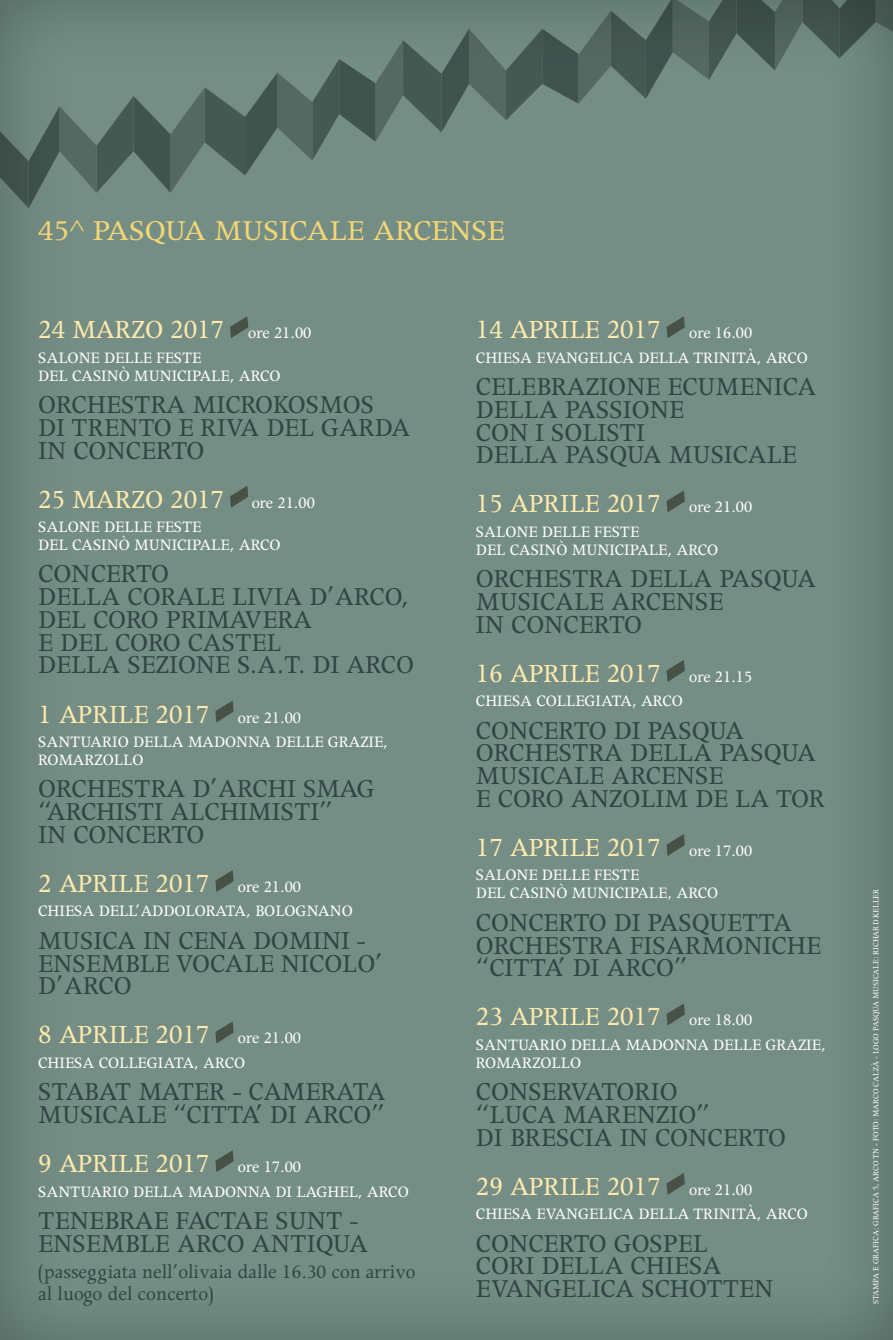
<style>
.page{position:relative;width:893px;height:1340px;background:#fff}
.page>*{position:absolute;margin:0;border:0;box-sizing:border-box;transform-origin:0 0}
.t1{font:32.4px "Apollo MT Std";color:#f4d674}
.t2{font:29.47px "Apollo MT Std";color:#ffeaad;scale:.95 1}
.t3{font:29.25px/22.7px "Apollo MT Std";color:#314544;scale:.95 1}
.t4{font:21.38px/22.7px "Apollo MT Std";color:#314544;scale:.95 1}
.t5{font:18px/24.3px "Apollo MT Std";color:#fff;scale:.95 1}
.t6{font:9px "Apollo MT Std";color:#fff;scale:.95 1}
.s1{font-size:18px;color:#fff}
</style>
<div class="page">
<div style="left:0;top:0;width:893px;height:1339px;background:#758e85"></div>
<svg style="left:230px;top:316px;width:18px;height:22px"></svg>
<svg style="left:230px;top:486px;width:18px;height:22px"></svg>
<svg style="left:215px;top:701px;width:19px;height:21px"></svg>
<svg style="left:215px;top:870px;width:19px;height:22px"></svg>
<svg style="left:215px;top:1021px;width:19px;height:22px"></svg>
<svg style="left:215px;top:1150px;width:19px;height:22px"></svg>
<svg style="left:666px;top:316px;width:19px;height:22px"></svg>
<svg style="left:666px;top:490px;width:19px;height:22px"></svg>
<svg style="left:666px;top:660px;width:19px;height:22px"></svg>
<svg style="left:666px;top:834px;width:19px;height:22px"></svg>
<svg style="left:666px;top:1003px;width:19px;height:22px"></svg>
<svg style="left:666px;top:1173px;width:19px;height:21px"></svg>
<svg style="left:0;top:0;width:893px;height:208px"></svg>
<p class="t1" style="left:38px;top:213px;width:288px">45^ PASQUA MUSICALE</p>
<p class="t1" style="left:373px;top:213px;width:131px">ARCENSE</p>
<p class="t2" style="left:38px;top:313px;width:289px">24 MARZO 2017 <span class="s1">ORE 21.00</span></p>
<p class="t5" style="left:38px;top:349px;width:257px;line-height:18px">SALONE DELLE FESTE<br>DEL CASINÒ MUNICIPALE, ARCO</p>
<p class="t3" style="left:38px;top:395px;width:355px">ORCHESTRA MICROKOSMOS<br>DI TRENTOERIVADEL</p>
<p class="t3" style="left:321px;top:418px;width:39px">GARDA</p>
<p class="t3" style="left:38px;top:440px;width:174px">IN CONCERTO</p>
<p class="t2" style="left:38px;top:483px;width:293px">25 MARZO 2017 <span class="s1">ORE 21.00</span></p>
<p class="t5" style="left:38px;top:519px;width:257px;line-height:18px">SALONE DELLE FESTE<br>DEL CASINÒ MUNICIPALE, ARCO</p>
<p class="t3" style="left:38px;top:564px;width:137px">CONCERTO<br>DELLA</p>
<p class="t3" style="left:128px;top:587px;width:34px">CORALE</p>
<p class="t3" style="left:232px;top:587px;width:187px">LIVIA D’ARCO,</p>
<p class="t3" style="left:38px;top:610px;width:18px">DEL</p>
<p class="t3" style="left:93px;top:610px;width:34px">CORO</p>
<p class="t3" style="left:166px;top:610px;width:19px">PRIMA</p>
<p class="t3" style="left:245px;top:610px;width:37px">VERA</p>
<p class="t3" style="left:38px;top:632px;width:41px">E DEL</p>
<p class="t3" style="left:115px;top:632px;width:34px">CORO</p>
<p class="t3" style="left:188px;top:632px;width:83px">CASTEL</p>
<p class="t3" style="left:38px;top:655px;width:18px">DELLA</p>
<p class="t3" style="left:128px;top:655px;width:31px">SEZIONE</p>
<p class="t3" style="left:237px;top:655px;width:185px">S.A.T. DI ARCO</p>
<p class="t2" style="left:38px;top:698px;width:182px">1 APRILE 2017</p>
<p class="t5" style="left:38px;top:706px;width:370px;text-indent:200px">ORE 21.00<br>SANTUARIO DELLA MADONNA DELLE GRAZIE,</p>
<p class="t5" style="left:38px;top:748px;width:112px">ROMARZOLLO</p>
<p class="t3" style="left:38px;top:779px;width:351px">ORCHESTRA D’ARCHI SMAG “ARCHISTI ALCHIMISTI”<br>IN CONCERTO</p>
<p class="t2" style="left:38px;top:867px;width:182px">2 APRILE 2017</p>
<p class="t5" style="left:38px;top:875px;width:333px;text-indent:200px">ORE 21.00<br>CHIESA DELL’ADDOLORATA, BOLOGNANO</p>
<p class="t3" style="left:38px;top:930px;width:346px">MUSICA IN CENA DOMINI -<br>ENSEMBLE VOCALE</p>
<p class="t3" style="left:281px;top:953px;width:109px">NICOLO’</p>
<p class="t3" style="left:38px;top:976px;width:97px">D’ARCO</p>
<p class="t2" style="left:38px;top:1018px;width:182px">8 APRILE 2017</p>
<p class="t5" style="left:38px;top:1027px;width:278px;text-indent:200px">ORE 21.00<br>CHIESA COLLEGIATA, ARCO</p>
<p class="t3" style="left:38px;top:1082px;width:257px">STABAT MATER - CAMERA</p>
<p class="t3" style="left:352px;top:1082px;width:35px">TA</p>
<p class="t3" style="left:38px;top:1104px;width:101px">MUSICALE</p>
<p class="t3" style="left:173px;top:1104px;width:224px">“CITTA’ DI ARCO”</p>
<p class="t2" style="left:38px;top:1147px;width:182px">9 APRILE 2017</p>
<p class="t5" style="left:38px;top:1155px;width:391px;text-indent:200px">ORE 17.00<br>SANTUARIO DELLA MADONNA DI LAGHEL, ARCO</p>
<p class="t3" style="left:38px;top:1210px;width:103px">TENEBRAE</p>
<p class="t3" style="left:38px;top:1210px;width:338px;text-align:right">FACTAE SUN T -<br>ENSEMBLE ARCO ANTIQUA</p>
<p class="t4" style="left:38px;top:1261px;width:398px">(PASSEGGIATA NELL’OLIVAIA DALLE 16.30 CON ARRIVO<br>AL LUOGO DEL CONCERTO)</p>
<p class="t2" style="left:476px;top:313px;width:196px">14 APRILE 2017</p>
<p class="t5" style="left:476px;top:322px;width:351px;text-indent:213px">ORE 16.00<br>CHIESA EVANGELICA DELLA TRINITÀ, ARCO</p>
<p class="t3" style="left:476px;top:377px;width:97px">CELEBRAZIONE</p>
<p class="t3" style="left:667px;top:377px;width:51px">ECUMENI</p>
<p class="t3" style="left:783px;top:377px;width:36px">CA</p>
<p class="t3" style="left:476px;top:400px;width:18px">DELLA</p>
<p class="t3" style="left:476px;top:400px;width:178px;text-indent:89px">PASSIONE<br>CON I SOLISTI<br>DELLA</p>
<p class="t3" style="left:565px;top:445px;width:210px">PASQUA MUSICALE</p>
<p class="t2" style="left:476px;top:488px;width:196px">15 APRILE 2017</p>
<p class="t5" style="left:689px;top:496px;width:68px">ORE 21.00</p>
<p class="t5" style="left:476px;top:523px;width:257px;line-height:18px">SALONE DELLE FESTE<br>DEL CASINÒ MUNICIPALE, ARCO</p>
<p class="t3" style="left:476px;top:569px;width:181px">ORCHESTRA DELLA</p>
<p class="t3" style="left:719px;top:569px;width:84px">PASQUA</p>
<p class="t3" style="left:476px;top:592px;width:101px">MUSICALE</p>
<p class="t3" style="left:476px;top:592px;width:260px;text-indent:135px">ARCENSE<br>IN CONCERTO</p>
<p class="t2" style="left:476px;top:657px;width:196px">16 APRILE 2017</p>
<p class="t5" style="left:689px;top:665px;width:68px">ORE 21.15</p>
<p class="t5" style="left:476px;top:690px;width:219px">CHIESA COLLEGIATA, ARCO</p>
<p class="t3" style="left:476px;top:720px;width:369px">CONCERTO DI PASQUA<br>ORCHESTRA DELLA PASQUA<br>MUSICALE ARCENSE<br>E CORO ANZOLIM DE LA TOR</p>
<p class="t2" style="left:476px;top:831px;width:196px">17 APRILE 2017</p>
<p class="t5" style="left:689px;top:839px;width:68px">ORE 17.00</p>
<p class="t5" style="left:476px;top:867px;width:257px;line-height:18px">SALONE DELLE FESTE<br>DEL CASINÒ MUNICIPALE, ARCO</p>
<p class="t3" style="left:476px;top:912px;width:333px">CONCERTO DI PASQUETTA<br>ORCHESTRA FISARMONI</p>
<p class="t3" style="left:772px;top:935px;width:52px">CHE</p>
<p class="t3" style="left:476px;top:958px;width:224px">“CITTA’ DI ARCO”</p>
<p class="t2" style="left:476px;top:1000px;width:196px">23 APRILE 2017</p>
<p class="t5" style="left:476px;top:1009px;width:370px;text-indent:213px">ORE 18.00<br>SANTUARIO DELLA MADONNA DELLE GRAZIE,</p>
<p class="t5" style="left:476px;top:1051px;width:112px">ROMARZOLLO</p>
<p class="t3" style="left:476px;top:1082px;width:165px">CON SERVATORIO “LUCA MARENZIO</p>
<p class="t3" style="left:476px;top:1104px;width:326px;text-indent:220px">”<br>DI BRESCIA IN CONCERTO</p>
<p class="t2" style="left:476px;top:1170px;width:196px">29 APRILE 2017</p>
<p class="t5" style="left:476px;top:1178px;width:351px;text-indent:213px">ORE 21.00<br>CHIESA EVANGELICA DELLA TRINITÀ, ARCO</p>
<p class="t3" style="left:476px;top:1233px;width:213px">CONCERTO GOSPEL<br>CORI DELLA</p>
<p class="t3" style="left:476px;top:1256px;width:296px;text-indent:155px">CHIESA<br>EVANGELICA SCHOTTEN</p>
<p class="t6" style="left:871px;top:1303px;width:438px;rotate:-90deg">STAMPA E GRAFICA: GRAFICA 5, ARCO TN - FOTO: MARCO CALZÀ - LOGO PASQUA MUSICALE: RICHARD KELLER</p>
</div>
